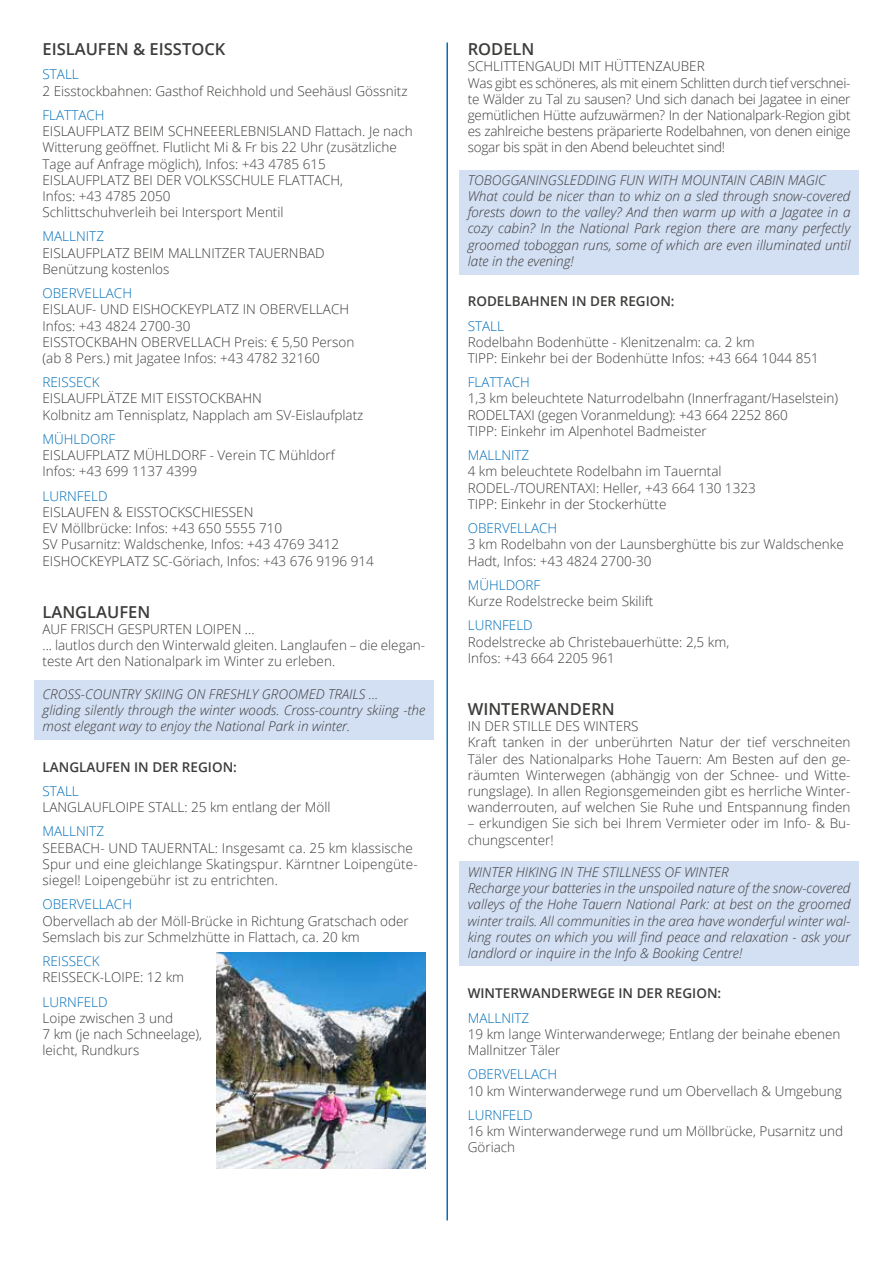
<style>
.page{position:relative;width:893px;height:1263px;background:#fff}
.page>*{position:absolute;margin:0;border:0;box-sizing:border-box;transform-origin:0 0}
.t1{font:600 16.5px "Open Sans";color:#3c3c3b}
.t2{font:300 13.5px/16.2px "Open Sans";color:#3c3c3b}
.t3{font:italic 300 13.5px/16.2px "Open Sans";color:#3c3c3b}
.t4{font:300 13.5px/16.2px "Open Sans";letter-spacing:-.02em;color:#3c3c3b}
.t5{font:300 13.5px "Open Sans";color:#006fb9}
.t6{font:600 13.5px "Open Sans";color:#3c3c3b}
</style>
<div class="page">
<div style="left:459px;top:170px;width:400px;height:104px;background:#d3dff3"></div>
<div style="left:34px;top:680px;width:400px;height:60px;background:#d3dff3"></div>
<div style="left:459px;top:861px;width:400px;height:104px;background:#d3dff3"></div>
<img style="left:217px;top:952px;width:208px;height:216px">
<hr style="left:446px;top:43px;width:2px;height:1177px;background:#006fb9">
<p class="t1" style="left:43px;top:38px;width:184px">EISLAUFEN &amp; EISSTOCK</p>
<p class="t5" style="left:43px;top:65px;width:38px">STALL</p>
<p class="t2" style="left:43px;top:82px;width:366px">2 Eisstockbahnen: Gasthof Reichhold und Seehäusl Gössnitz</p>
<p class="t5" style="left:43px;top:106px;width:64px">FLATTACH</p>
<p class="t2" style="left:43px;top:123px;width:372px">EISLAUFPLATZ BEIM SCHNEEERLEBNISLAND Flattach. Je nach Witterung geöffnet. Flutlicht Mi &amp; Fr bis 22 Uhr (zusätzliche Tage auf Anfrage möglich), Infos: +43 4785 615<br>EISLAUFPLATZ BEI DER VOLKSSCHULE FLATTACH,<br>Infos: +43 4785 2050<br>Schlittschuhverleih bei Intersport Mentil</p>
<p class="t5" style="left:43px;top:227px;width:63px">MALLNITZ</p>
<p class="t2" style="left:43px;top:244px;width:284px">EISLAUFPLATZ BEIM MALLNITZER TAUERNBAD<br>Benützung kostenlos</p>
<p class="t5" style="left:43px;top:284px;width:91px">OBERVELLACH</p>
<p class="t2" style="left:43px;top:301px;width:313px">EISLAUF- UND EISHOCKEYPLATZ IN OBERVELLACH Infos: +43 4824 2700-30<br>EISSTOCKBAHN OBERVELLACH Preis: € 5,50 Person (ab 8 Pers.) mit Jagatee Infos: +43 4782 32160</p>
<p class="t5" style="left:43px;top:373px;width:59px">REISSECK</p>
<p class="t2" style="left:43px;top:390px;width:322px">EISLAUFPLÄTZE MIT EISSTOCKBAHN<br>Kolbnitz am Tennisplatz, Napplach am SV-Eislaufplatz</p>
<p class="t5" style="left:43px;top:430px;width:74px">MÜHLDORF</p>
<p class="t2" style="left:43px;top:447px;width:294px">EISLAUFPLATZ MÜHLDORF - Verein TC Mühldorf<br>Infos: +43 699 1137 4399</p>
<p class="t5" style="left:43px;top:486px;width:67px">LURNFELD</p>
<p class="t2" style="left:43px;top:503px;width:333px">EISLAUFEN &amp; EISSTOCKSCHIESSEN<br>EV Möllbrücke: Infos: +43 650 5555 710<br>SV Pusarnitz: Waldschenke, Infos: +43 4769 3412<br>EISHOCKEYPLATZ SC-Göriach, Infos: +43 676 9196 914</p>
<p class="t1" style="left:43px;top:600px;width:109px">LANGLAUFEN</p>
<p class="t2" style="left:43px;top:620px;width:384px">AUF FRISCH GESPURTEN LOIPEN ...<br>... lautlos durch den Winterwald gleiten. Langlaufen – die elegan&shy;teste Art den Nationalpark im Winter zu erleben.</p>
<p class="t3" style="left:43px;top:685px;width:384px">CROSS-COUNTRY SKIING ON FRESHLY GROOMED TRAILS ...<br>gliding silently through the winter woods. Cross-country skiing -the most elegant way to enjoy the National Park in winter.</p>
<p class="t6" style="left:43px;top:757px;width:196px">LANGLAUFEN IN DER REGION:</p>
<p class="t5" style="left:43px;top:782px;width:38px">STALL</p>
<p class="t2" style="left:43px;top:799px;width:290px">LANGLAUFLOIPE STALL: 25 km entlang der Möll</p>
<p class="t5" style="left:43px;top:822px;width:63px">MALLNITZ</p>
<p class="t2" style="left:43px;top:839px;width:377px">SEEBACH- UND TAUERNTAL: Insgesamt ca. 25 km klassische<br>Spur und eine gleichlange Skatingspur. Kärntner Loipengüte&shy;siegel! Loipengebühr ist zu entrichten.</p>
<p class="t5" style="left:43px;top:895px;width:91px">OBERVELLACH</p>
<p class="t2" style="left:43px;top:912px;width:368px">Obervellach ab der Möll-Brücke in Richtung Gratschach oder<br>Semslach bis zur Schmelzhütte in Flattach, ca. 20 km</p>
<p class="t5" style="left:43px;top:952px;width:59px">REISSECK</p>
<p class="t2" style="left:43px;top:969px;width:143px">REISSECK-LOIPE: 12 km</p>
<p class="t5" style="left:43px;top:992px;width:67px">LURNFELD</p>
<p class="t2" style="left:43px;top:1009px;width:161px">Loipe zwischen 3 und<br>7 km (je nach Schneelage), leicht, Rundkurs</p>
<p class="t1" style="left:468px;top:38px;width:68px">RODELN</p>
<p class="t4" style="left:468px;top:58px;width:384px">SCHLITTENGAUDI MIT HÜTTENZAUBER<br>Was gibt es schöneres, als mit einem Schlitten durch tief verschnei&shy;te Wälder zu Tal zu sausen? Und sich danach bei Jagatee in einer gemütlichen Hütte aufzuwärmen? In der Nationalpark-Region gibt es zahlreiche bestens präparierte Rodelbahnen, von denen einige sogar bis spät in den Abend beleuchtet sind!</p>
<p class="t3" style="left:468px;top:171px;width:384px">TOBOGGANINGSLEDDING FUN WITH MOUNTAIN CABIN MAGIC What could be nicer than to whiz on a sled through snow-covered forests down to the valley? And then warm up with a Jagatee in a cozy cabin? In the National Park region there are many perfectly groomed toboggan runs, some of which are even illuminated until late in the evening!</p>
<p class="t6" style="left:468px;top:292px;width:208px">RODELBAHNEN IN DER REGION:</p>
<p class="t5" style="left:468px;top:316px;width:38px">STALL</p>
<p class="t2" style="left:468px;top:333px;width:353px">Rodelbahn Bodenhütte - Klenitzenalm: ca. 2 km<br>TIPP: Einkehr bei der Bodenhütte Infos: +43 664 1044 851</p>
<p class="t5" style="left:468px;top:373px;width:64px">FLATTACH</p>
<p class="t2" style="left:468px;top:390px;width:372px">1,3 km beleuchtete Naturrodelbahn (Innerfragant/Haselstein)<br>RODELTAXI (gegen Voranmeldung): +43 664 2252 860<br>TIPP: Einkehr im Alpenhotel Badmeister</p>
<p class="t5" style="left:468px;top:446px;width:63px">MALLNITZ</p>
<p class="t2" style="left:468px;top:463px;width:290px">4 km beleuchtete Rodelbahn im Tauerntal<br>RODEL-/TOURENTAXI: Heller, +43 664 130 1323<br>TIPP: Einkehr in der Stockerhütte</p>
<p class="t5" style="left:468px;top:519px;width:91px">OBERVELLACH</p>
<p class="t2" style="left:468px;top:536px;width:378px">3 km Rodelbahn von der Launsberghütte bis zur Waldschenke<br>Hadt, Infos: +43 4824 2700-30</p>
<p class="t5" style="left:468px;top:576px;width:74px">MÜHLDORF</p>
<p class="t2" style="left:468px;top:593px;width:187px">Kurze Rodelstrecke beim Skilift</p>
<p class="t5" style="left:468px;top:616px;width:67px">LURNFELD</p>
<p class="t2" style="left:468px;top:633px;width:263px">Rodelstrecke ab Christebauerhütte: 2,5 km,<br>Infos: +43 664 2205 961</p>
<p class="t1" style="left:468px;top:698px;width:148px">WINTERWANDERN</p>
<p class="t2" style="left:468px;top:718px;width:384px">IN DER STILLE DES WINTERS<br>Kraft tanken in der unberührten Natur der tief verschneiten Täler des Nationalparks Hohe Tauern: Am Besten auf den ge&shy;räumten Winterwegen (abhängig von der Schnee- und Witte&shy;rungslage). In allen Regionsgemeinden gibt es herrliche Winter&shy;wanderrouten, auf welchen Sie Ruhe und Entspannung finden</p>
<p class="t2" style="left:468px;top:815px;width:384px">– erkundigen Sie sich bei Ihrem Vermieter oder im Info- &amp; Bu&shy;chungscenter!</p>
<p class="t3" style="left:468px;top:863px;width:384px">WINTER HIKING IN THE STILLNESS OF WINTER<br>Recharge your batteries in the unspoiled nature of the snow-covered valleys of the Hohe Tauern National Park: at best on the groomed winter trails. All communities in the area have wonderful winter wal&shy;king routes on which you will find peace and relaxation - ask your landlord or inquire in the Info &amp; Booking Centre!</p>
<p class="t6" style="left:468px;top:984px;width:255px">WINTERWANDERWEGE IN DER REGION:</p>
<p class="t5" style="left:468px;top:1008px;width:63px">MALLNITZ</p>
<p class="t2" style="left:468px;top:1025px;width:374px">19 km lange Winterwanderwege; Entlang der beinahe ebenen<br>Mallnitzer Täler</p>
<p class="t5" style="left:468px;top:1065px;width:91px">OBERVELLACH</p>
<p class="t2" style="left:468px;top:1082px;width:376px">10 km Winterwanderwege rund um Obervellach &amp; Umgebung</p>
<p class="t5" style="left:468px;top:1106px;width:67px">LURNFELD</p>
<p class="t2" style="left:468px;top:1123px;width:377px">16 km Winterwanderwege rund um Möllbrücke, Pusarnitz und<br>Göriach</p>
</div>
